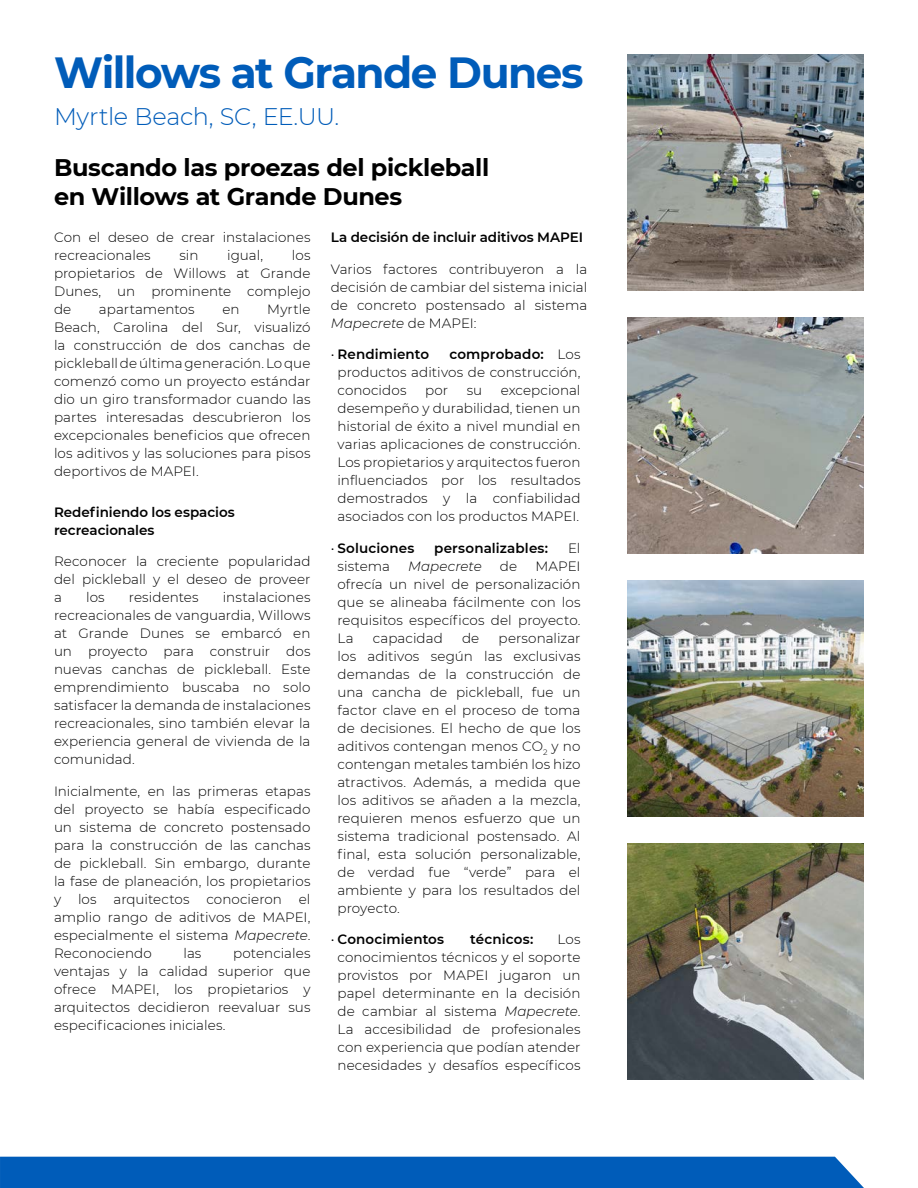
<style>
.page{position:relative;width:918px;height:1188px;background:#fff}
.page>*{position:absolute;margin:0;border:0;box-sizing:border-box;transform-origin:0 0}
.t1{font:700 43.5px "Montserrat";letter-spacing:-.035em;color:#005cb9}
.t2{font:700 24px/28.8px "Montserrat";letter-spacing:-.015em;color:#000}
.t3{font:300 24px "Montserrat";letter-spacing:-.015em;color:#005cb9}
.t4{font:300 13.5px/18px "Montserrat";letter-spacing:.005em;color:#000;text-align:justify}
.t5{font:600 13.5px/18px "Montserrat";color:#000}
.t6{font:italic 300 13.5px "Montserrat";color:#000}
.s1{font-style:italic}
.s2{font-weight:300}
.s3{font-weight:600}
</style>
<div class="page">
<img style="left:628px;top:580px;width:236px;height:237px">
<img style="left:628px;top:317px;width:236px;height:237px">
<img style="left:628px;top:844px;width:236px;height:236px">
<img style="left:628px;top:54px;width:236px;height:236px">
<div style="left:0;top:1157px;width:864px;height:31px;background:#005cb9"></div>
<h1 class="t1" style="left:54px;top:41px;width:531px">Willows at Grande Dunes</h1>
<h2 class="t3" style="left:54px;top:101px;width:287px">Myrtle Beach, SC, EE.UU.</h2>
<h2 class="t2" style="left:54px;top:152px;width:437px">Buscando las proezas del pickleball en Willows at Grande Dunes</h2>
<p class="t5" style="left:331px;top:228px;width:254px">La decisión de incluir aditivos MAPEI</p>
<p class="t4" style="left:331px;top:260px;width:258px">Varios factores contribuyeron a la decisión de cambiar del sistema inicial de concreto postensado al sistema <span class="s1">Mapecrete</span> de MAPEI:</p>
<p class="t5" style="left:331px;top:345px;width:100px"><span class="s2">•</span> Rendimiento</p>
<p class="t4" style="left:54px;top:228px;width:258px">Con el deseo de crear instalaciones recreacionales</p>
<p class="t4" style="left:54px;top:246px;width:258px;text-indent:238px">los propietarios de Willows at Grande Dunes, un prominente complejo de</p>
<p class="t4" style="left:179px;top:246px;width:21px">sin</p>
<p class="t4" style="left:227px;top:246px;width:37px">igual,</p>
<p class="t4" style="left:54px;top:300px;width:258px;text-indent:213px">Myrtle Beach, Carolina del Sur, visualizó la construcción de dos canchas de pickleball de última generación. Lo que comenzó como un proyecto estándar dio un giro transformador cuando las partes interesadas descubrieron los excepcionales beneficios que ofrecen los aditivos y las soluciones para pisos deportivos de MAPEI.</p>
<p class="t5" style="left:54px;top:502px;width:182px">Redefiniendo los espacios recreacionales</p>
<p class="t4" style="left:54px;top:552px;width:258px">Reconocer la creciente popularidad del pickleball y el deseo de proveer a</p>
<p class="t4" style="left:99px;top:300px;width:97px">apartamentos</p>
<p class="t4" style="left:222px;top:300px;width:19px">en</p>
<p class="t4" style="left:338px;top:345px;width:245px;text-indent:112px"><span class="s3">comprobado:</span> Los productos aditivos de construcción, conocidos</p>
<p class="t4" style="left:338px;top:381px;width:245px;text-indent:163px">excepcional desempeño y durabilidad, tienen un historial de éxito a nivel mundial en varias aplicaciones de construcción.<br>Los propietarios y arquitectos fueron influenciados por los resultados demostrados y la confiabilidad asociados con los productos MAPEI.</p>
<p class="t5" style="left:331px;top:538px;width:85px"><span class="s2">•</span> Soluciones</p>
<p class="t5" style="left:434px;top:538px;width:115px">personalizables:</p>
<p class="t4" style="left:568px;top:539px;width:14px">El</p>
<p class="t4" style="left:338px;top:557px;width:54px">sistema</p>
<p class="t6" style="left:408px;top:557px;width:75px">Mapecrete</p>
<p class="t4" style="left:500px;top:557px;width:19px">de</p>
<p class="t4" style="left:425px;top:381px;width:25px">por</p>
<p class="t4" style="left:467px;top:381px;width:17px">su</p>
<p class="t4" style="left:338px;top:557px;width:245px;text-indent:198px">MAPEI ofrecía un nivel de personalización que se alineaba fácilmente con los requisitos específicos del proyecto.<br>La</p>
<p class="t4" style="left:54px;top:588px;width:258px;text-indent:169px">instalaciones recreacionales de vanguardia, Willows at Grande Dunes se embarcó en un proyecto para construir dos nuevas canchas de pickleball. Este emprendimiento buscaba no solo satisfacer la demanda de instalaciones recreacionales, sino también elevar la experiencia general de vivienda de la comunidad.</p>
<p class="t4" style="left:54px;top:782px;width:258px">Inicialmente, en las primeras etapas del proyecto se había especificado un sistema de concreto postensado para la construcción de las canchas de pickleball. Sin embargo, durante la fase de planeación, los propietarios y los</p>
<p class="t4" style="left:86px;top:588px;width:20px">los</p>
<p class="t4" style="left:129px;top:588px;width:71px">residentes</p>
<p class="t4" style="left:338px;top:629px;width:245px;text-indent:161px">personalizar los aditivos según las exclusivas demandas de la construcción de una cancha de pickleball, fue un factor clave en el proceso de toma de decisiones. El hecho de que los aditivos contengan menos CO<sub>2</sub> y no contengan metales también los hizo atractivos. Además, a medida que los aditivos se añaden a la mezcla, requieren menos esfuerzo que un sistema tradicional postensado. Al final, esta solución personalizable, de verdad fue “verde” para el ambiente y para los resultados del proyecto.</p>
<p class="t5" style="left:331px;top:930px;width:115px"><span class="s2">•</span> Conocimientos</p>
<p class="t5" style="left:470px;top:930px;width:65px">técnicos:</p>
<p class="t4" style="left:373px;top:629px;width:71px">capacidad</p>
<p class="t4" style="left:462px;top:629px;width:19px">de</p>
<p class="t4" style="left:54px;top:889px;width:258px;text-indent:60px">arquitectos conocieron el amplio rango de aditivos de MAPEI, especialmente el sistema <span class="s1">Mapecrete</span>.<br>Reconociendo</p>
<p class="t4" style="left:338px;top:930px;width:245px;text-indent:220px">Los conocimientos técnicos y el soporte provistos por MAPEI jugaron un papel determinante en la decisión de cambiar al sistema <span class="s1">Mapecrete</span>.<br>La accesibilidad de profesionales con experiencia que podían atender necesidades y desafíos específicos</p>
<p class="t4" style="left:54px;top:943px;width:258px;text-indent:179px">potenciales ventajas y la calidad superior que ofrece MAPEI, los propietarios y arquitectos decidieron reevaluar sus especificaciones iniciales.</p>
<p class="t4" style="left:183px;top:943px;width:19px">las</p>
</div>
